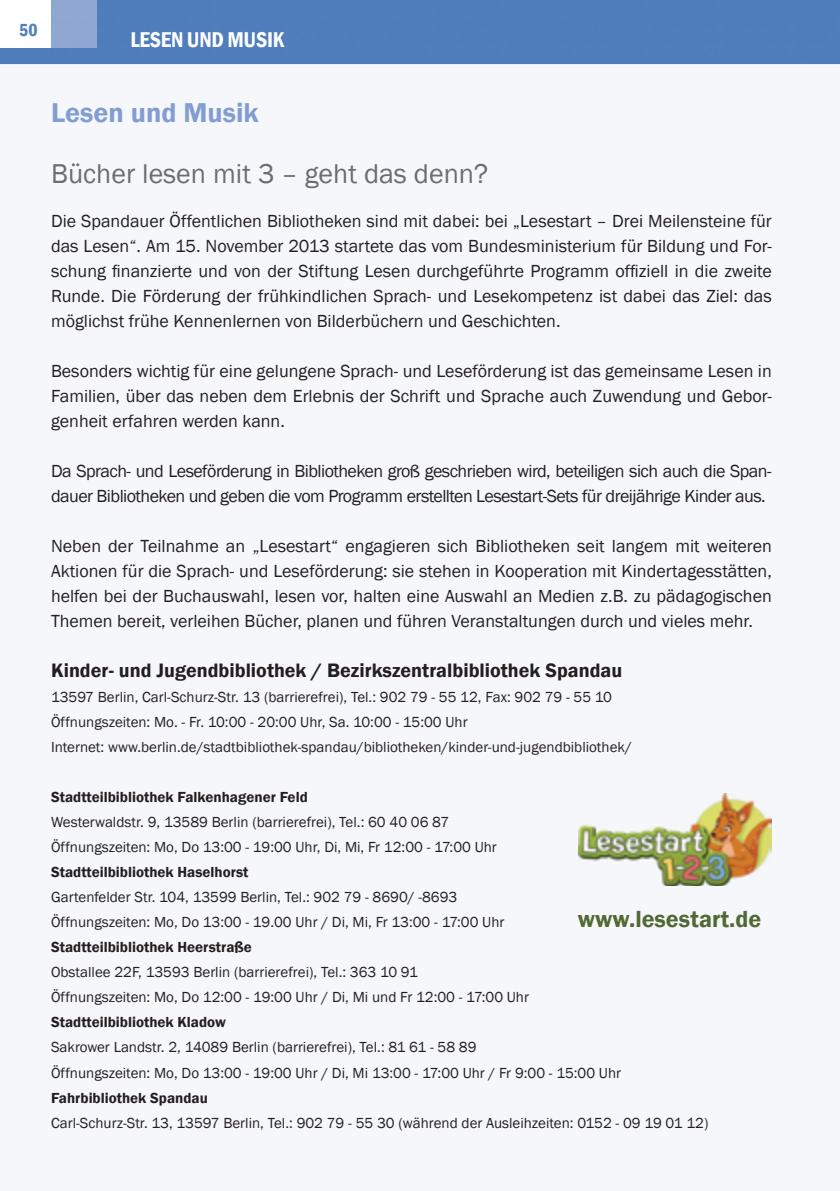
<style>
.page{position:relative;width:840px;height:1191px;background:#fff}
.page>*{position:absolute;margin:0;border:0;box-sizing:border-box;transform-origin:0 0}
.t1{font:28px "Franklin Gothic";color:#6c6d70}
.t2{font:600 28px "Franklin Gothic";color:#829dd1}
.t3{font:600 24px "Franklin Gothic";color:#516933}
.t4{font:600 condensed 22px "Franklin Gothic";letter-spacing:-.015em;color:#fff}
.t5{font:600 20px "Franklin Gothic";color:#231f20}
.t6{font:18px/25px "Franklin Gothic";letter-spacing:-.03em;color:#231f20;text-align:justify}
.t7{font:600 condensed 18px "Franklin Gothic";color:#5080c1}
.t8{font:15px/25px "Franklin Gothic";color:#231f20}
.t9{font:600 15px "Franklin Gothic";color:#231f20}
</style>
<div class="page">
<hr style="left:839px;top:0;width:1px;height:1191px;background:#f6f7fb">
<div style="left:0;top:0;width:839px;height:1191px;background:#f6f7fb"></div>
<img style="left:839px;top:0;width:1px;height:64px">
<div style="left:0;top:0;width:839px;height:64px;background:#507dbc"></div>
<div style="left:0;top:0;width:51px;height:47px;background:#fff"></div>
<div style="left:51px;top:0;width:45px;height:47px;background:#90a7d2"></div>
<img style="left:578px;top:794px;width:192px;height:92px">
<p class="t7" style="left:19px;top:18px;width:20px">50</p>
<p class="t4" style="left:130px;top:25px;width:155px">LESEN UND MUSIK</p>
<h1 class="t2" style="left:51px;top:95px;width:209px">Lesen und Musik</h1>
<h1 class="t1" style="left:51px;top:157px;width:438px">Bücher lesen mit 3 – geht das denn?</h1>
<p class="t6" style="left:51px;top:209px;width:722px">Die Spandauer Öffentlichen Bibliotheken sind mit dabei: bei „Lesestart – Drei Meilensteine für das Lesen“. Am 15. November 2013 startete das vom Bundesministerium für Bildung und For&shy;schung finanzierte und von der Stiftung Lesen durchgeführte Programm offiziell in die zweite Runde. Die Förderung der frühkindlichen Sprach- und Lesekompetenz ist dabei das Ziel: das möglichst frühe Kennenlernen von Bilderbüchern und Geschichten.</p>
<p class="t6" style="left:51px;top:359px;width:721px">Besonders wichtig für eine gelungene Sprach- und Leseförderung ist das gemeinsame Lesen in Familien, über das neben dem Erlebnis der Schrift und Sprache auch Zuwendung und Gebor&shy;genheit erfahren werden kann.</p>
<p class="t6" style="left:51px;top:459px;width:721px">Da Sprach- und Leseförderung in Bibliotheken groß geschrieben wird, beteiligen sich auch die Span&shy;dauer Bibliotheken und geben die vom Programm erstellten Lesestart-Sets für dreijährige Kinder aus.</p>
<p class="t6" style="left:51px;top:534px;width:722px">Neben der Teilnahme an „Lesestart“ engagieren sich Bibliotheken seit langem mit weiteren Aktionen für die Sprach- und Leseförderung: sie stehen in Kooperation mit Kindertagesstätten, helfen bei der Buchauswahl, lesen vor, halten eine Auswahl an Medien z.B. zu pädagogischen Themen bereit, verleihen Bücher, planen und führen Veranstaltungen durch und vieles mehr.</p>
<p class="t5" style="left:51px;top:658px;width:572px">Kinder- und jugendbibliothek / Bezirkszentralbibliothek Spandau</p>
<p class="t8" style="left:51px;top:685px;width:582px">13597 Berlin, Carl-Schurz-Str. 13 (barrierefrei), Tel.: 902 79 - 55 12, Fax: 902 79 - 55 10<br>Öffnungszeiten: Mo. - Fr. 10:00 - 20:00 Uhr, Sa. 10:00 - 15:00 Uhr<br>Internet: www.berlin.de/stadtbibliothek-spandau/bibliotheken/kinder-und-jugendbibliothek/</p>
<p class="t9" style="left:51px;top:788px;width:258px">Stadtteilbibliothek Falkenhagener Feld</p>
<p class="t8" style="left:51px;top:810px;width:447px">Westerwaldstr. 9, 13589 Berlin (barrierefrei), Tel.: 60 40 06 87<br>Öffnungszeiten: Mo, Do 13:00 - 19:00 Uhr, Di, Mi, Fr 12:00 - 17:00 Uhr</p>
<p class="t9" style="left:51px;top:863px;width:199px">Stadtteilbibliothek Haselhorst</p>
<p class="t8" style="left:51px;top:885px;width:454px">Gartenfelder Str. 104, 13599 Berlin, Tel.: 902 79 - 8690/ -8693<br>Öffnungszeiten: Mo, Do 13:00 - 19.00 Uhr / Di, Mi, Fr 13:00 - 17:00 Uhr</p>
<p class="t9" style="left:51px;top:938px;width:202px">Stadtteilbibliothek Heerstraße</p>
<p class="t8" style="left:51px;top:960px;width:479px">Obstallee 22F, 13593 Berlin (barrierefrei), Tel.: 363 10 91<br>Öffnungszeiten: Mo, Do 12:00 - 19:00 Uhr / Di, Mi und Fr 12:00 - 17:00 Uhr</p>
<p class="t9" style="left:51px;top:1013px;width:176px">Stadtteilbibliothek Kladow</p>
<p class="t8" style="left:51px;top:1035px;width:571px">Sakrower Landstr. 2, 14089 Berlin (barrierefrei), Tel.: 81 61 - 58 89<br>Öffnungszeiten: Mo, Do 13:00 - 19:00 Uhr / Di, Mi 13:00 - 17:00 Uhr / Fr 9:00 - 15:00 Uhr</p>
<p class="t9" style="left:51px;top:1088px;width:158px">Fahrbibliothek Spandau</p>
<p class="t8" style="left:51px;top:1110px;width:658px">Carl-Schurz-Str. 13, 13597 Berlin, Tel.: 902 79 - 55 30 (während der Ausleihzeiten: 0152 - 09 19 01 12)</p>
<h2 class="t3" style="left:577px;top:904px;width:185px">www.lesestart.de</h2>
</div>
